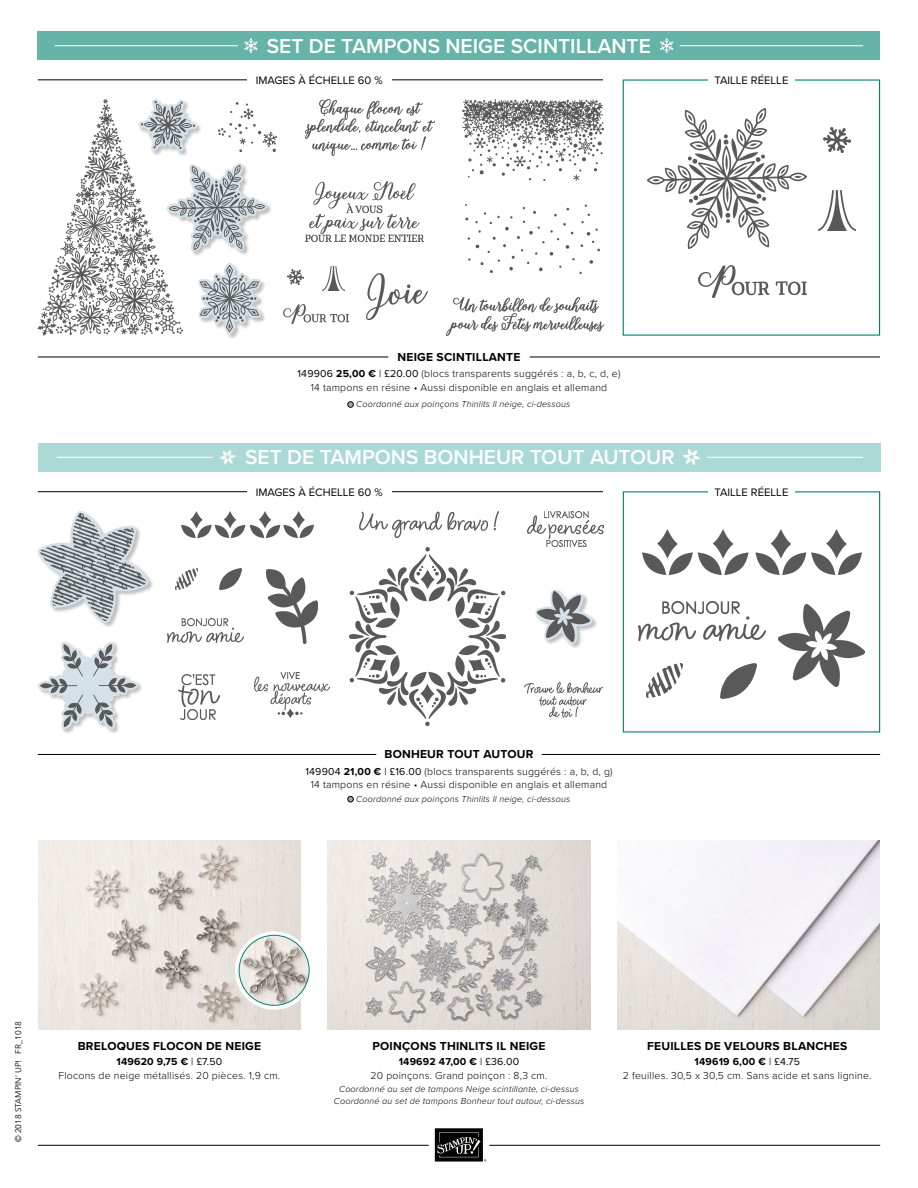
<style>
.page{position:relative;width:918px;height:1188px;background:#fff}
.page>*{position:absolute;margin:0;border:0;box-sizing:border-box;transform-origin:0 0}
.t1{font:600 21px "Proxima Nova";color:#fff}
.t2{font:700 12px "Proxima Nova";letter-spacing:.02em;color:#000}
.t3{font:11.25px "Proxima Nova";color:#000}
.t4{font:300 10.5px/13.5px "Proxima Nova";letter-spacing:.02em;color:#000;text-align:center}
.t5{font:italic 300 9px "Proxima Nova";letter-spacing:.02em;color:#000}
.t6{font:8.25px "Avenir Next LT Pro";color:#000}
.s1{font-weight:400}
.s2{font-weight:700}
</style>
<div class="page">
<img style="left:38px;top:840px;width:263px;height:189px">
<svg style="left:435px;top:1128px;width:51px;height:34px;background:#393a39"></svg>
<img style="left:181px;top:511px;width:132px;height:27px">
<img style="left:642px;top:529px;width:220px;height:45px">
<img style="left:255px;top:673px;width:74px;height:44px">
<img style="left:525px;top:683px;width:78px;height:35px">
<img style="left:527px;top:511px;width:76px;height:35px">
<img style="left:359px;top:511px;width:140px;height:26px">
<div style="left:37px;top:641px;width:106px;height:94px;background:#000;opacity:.25"></div>
<svg style="left:38px;top:641px;width:100px;height:89px"></svg>
<img style="left:40px;top:644px;width:95px;height:83px">
<div style="left:535px;top:589px;width:63px;height:60px;background:#000;opacity:.25"></div>
<svg style="left:535px;top:589px;width:58px;height:55px"></svg>
<img style="left:538px;top:592px;width:52px;height:49px">
<img style="left:267px;top:569px;width:51px;height:75px">
<div style="left:37px;top:511px;width:117px;height:118px;background:#000;opacity:.25"></div>
<svg style="left:38px;top:511px;width:111px;height:112px"></svg>
<img style="left:40px;top:514px;width:106px;height:106px">
<img style="left:638px;top:601px;width:127px;height:39px">
<img style="left:778px;top:604px;width:87px;height:82px">
<img style="left:720px;top:663px;width:36px;height:35px">
<img style="left:647px;top:663px;width:35px;height:35px">
<img style="left:350px;top:548px;width:155px;height:177px">
<img style="left:178px;top:674px;width:42px;height:46px">
<img style="left:38px;top:99px;width:145px;height:236px">
<img style="left:366px;top:273px;width:61px;height:47px">
<img style="left:284px;top:304px;width:64px;height:20px">
<img style="left:306px;top:99px;width:128px;height:57px">
<img style="left:447px;top:297px;width:156px;height:39px">
<img style="left:306px;top:182px;width:117px;height:60px">
<img style="left:462px;top:99px;width:141px;height:81px">
<img style="left:218px;top:102px;width:58px;height:49px">
<img style="left:323px;top:266px;width:22px;height:24px">
<img style="left:287px;top:270px;width:17px;height:15px">
<img style="left:466px;top:205px;width:134px;height:68px">
<div style="left:138px;top:98px;width:65px;height:59px;background:#000;opacity:.25"></div>
<svg style="left:138px;top:99px;width:60px;height:52px"></svg>
<img style="left:141px;top:101px;width:54px;height:48px">
<div style="left:198px;top:262px;width:68px;height:78px;background:#000;opacity:.25"></div>
<svg style="left:198px;top:263px;width:63px;height:71px"></svg>
<img style="left:201px;top:265px;width:57px;height:67px">
<div style="left:166px;top:162px;width:106px;height:95px;background:#000;opacity:.25"></div>
<svg style="left:167px;top:163px;width:100px;height:89px"></svg>
<img style="left:169px;top:166px;width:95px;height:83px">
<img style="left:819px;top:190px;width:36px;height:40px">
<img style="left:823px;top:128px;width:28px;height:25px">
<img style="left:699px;top:265px;width:107px;height:32px">
<img style="left:648px;top:109px;width:158px;height:139px">
<div style="left:623px;top:79px;width:257px;height:257px;border:1px solid #00816e"></div>
<div style="left:623px;top:491px;width:257px;height:242px;border:1px solid #00816e"></div>
<img style="left:617px;top:840px;width:263px;height:189px">
<img style="left:328px;top:840px;width:262px;height:189px">
<hr style="left:38px;top:491px;width:565px;height:1px;background:#000">
<hr style="left:38px;top:79px;width:565px;height:1px;background:#000">
<hr style="left:38px;top:357px;width:350px;height:1px;background:#000">
<hr style="left:38px;top:754px;width:338px;height:1px;background:#000">
<hr style="left:530px;top:357px;width:350px;height:1px;background:#000">
<hr style="left:542px;top:754px;width:338px;height:1px;background:#000">
<div style="left:247px;top:75px;width:145px;height:10px;background:#fff"></div>
<div style="left:247px;top:487px;width:145px;height:10px;background:#fff"></div>
<div style="left:708px;top:75px;width:87px;height:10px;background:#fff"></div>
<div style="left:708px;top:487px;width:87px;height:10px;background:#fff"></div>
<hr style="left:38px;top:1145px;width:391px;height:1px;background:#000">
<hr style="left:489px;top:1145px;width:391px;height:1px;background:#000">
<div style="left:38px;top:32px;width:842px;height:28px;background:#66b4a8"></div>
<svg style="left:244px;top:38px;width:14px;height:15px"></svg>
<svg style="left:660px;top:38px;width:13px;height:15px"></svg>
<hr style="left:680px;top:45px;width:183px;height:1px;background:#fff">
<hr style="left:55px;top:45px;width:183px;height:1px;background:#fff">
<div style="left:38px;top:443px;width:842px;height:28px;background:#abd9d5"></div>
<img style="left:684px;top:450px;width:15px;height:15px">
<img style="left:220px;top:449px;width:16px;height:16px">
<hr style="left:706px;top:457px;width:157px;height:1px;background:#fff">
<hr style="left:57px;top:457px;width:156px;height:1px;background:#fff">
<svg style="left:235px;top:931px;width:78px;height:79px"></svg>
<img style="left:239px;top:935px;width:70px;height:70px;border-radius:35px">
<div style="left:239px;top:935px;width:70px;height:71px;border:1px solid #00816e;border-radius:50%"></div>
<img style="left:220px;top:569px;width:22px;height:21px">
<img style="left:176px;top:569px;width:21px;height:21px">
<img style="left:168px;top:618px;width:76px;height:24px">
<svg style="left:348px;top:402px;width:6px;height:5px"></svg>
<svg style="left:348px;top:796px;width:6px;height:6px"></svg>
<p class="t1" style="left:267px;top:30px;width:386px">SET DE TAMPONS NEIGE SCINTILLANTE</p>
<p class="t3" style="left:256px;top:72px;width:128px">IMAGES À ÉCHELLE 60 %</p>
<p class="t3" style="left:714px;top:72px;width:76px">TAILLE RÉELLE</p>
<p class="t2" style="left:397px;top:348px;width:125px">NEIGE SCINTILLANTE</p>
<p class="t4" style="left:298px;top:366px;width:324px"><span class="s1">149906</span> <span class="s2">25,00 €</span> <span class="s1">| £20.00</span> (blocs transparents suggérés : a, b, c, d, e)<br>14 tampons en résine • Aussi disponible en anglais et allemand</p>
<p class="t5" style="left:356px;top:398px;width:216px">Coordonné aux poinçons Thinlits Il neige, ci-dessous</p>
<p class="t1" style="left:245px;top:442px;width:431px">SET DE TAMPONS BONHEUR TOUT AUTOUR</p>
<p class="t3" style="left:256px;top:484px;width:128px">IMAGES À ÉCHELLE 60 %</p>
<p class="t3" style="left:714px;top:484px;width:76px">TAILLE RÉELLE</p>
<p class="t2" style="left:384px;top:746px;width:151px">BONHEUR TOUT AUTOUR</p>
<p class="t4" style="left:305px;top:764px;width:309px"><span class="s1">149904</span> <span class="s2">21,00 €</span> <span class="s1">| £16.00</span> (blocs transparents suggérés : a, b, d, g)<br>14 tampons en résine • Aussi disponible en anglais et allemand</p>
<p class="t5" style="left:356px;top:792px;width:216px">Coordonné aux poinçons Thinlits Il neige, ci-dessous</p>
<p class="t6" style="left:13px;top:1142px;width:123px;rotate:-90deg">© 2018 STAMPIN’ UP! FR_1018</p>
<p class="t2" style="left:78px;top:1037px;width:185px">BRELOQUES FLOCON DE NEIGE</p>
<p class="t4" style="left:59px;top:1054px;width:223px"><span class="s2">149620 9,75 €</span> <span class="s1">| £7.50<br></span>Flocons de neige métallisés. 20 pièces. 1,9 cm.</p>
<p class="t2" style="left:373px;top:1037px;width:174px">POINÇONS THINLITS IL NEIGE</p>
<p class="t4" style="left:371px;top:1054px;width:178px"><span class="s2">149692 47,00 €</span> <span class="s1">| £36.00<br></span>20 poinçons. Grand poinçon : 8,3 cm.</p>
<p class="t5" style="left:339px;top:1082px;width:241px">Coordonné au set de tampons Neige scintillante, ci-dessus</p>
<p class="t5" style="left:334px;top:1094px;width:252px">Coordonné au set de tampons Bonheur tout autour, ci-dessus</p>
<p class="t2" style="left:647px;top:1037px;width:202px">FEUILLES DE VELOURS BLANCHES</p>
<p class="t4" style="left:623px;top:1054px;width:250px"><span class="s2">149619 6,00 €</span> <span class="s1">| £4.75<br></span>2 feuilles. 30,5 x 30,5 cm. Sans acide et sans lignine.</p>
</div>
